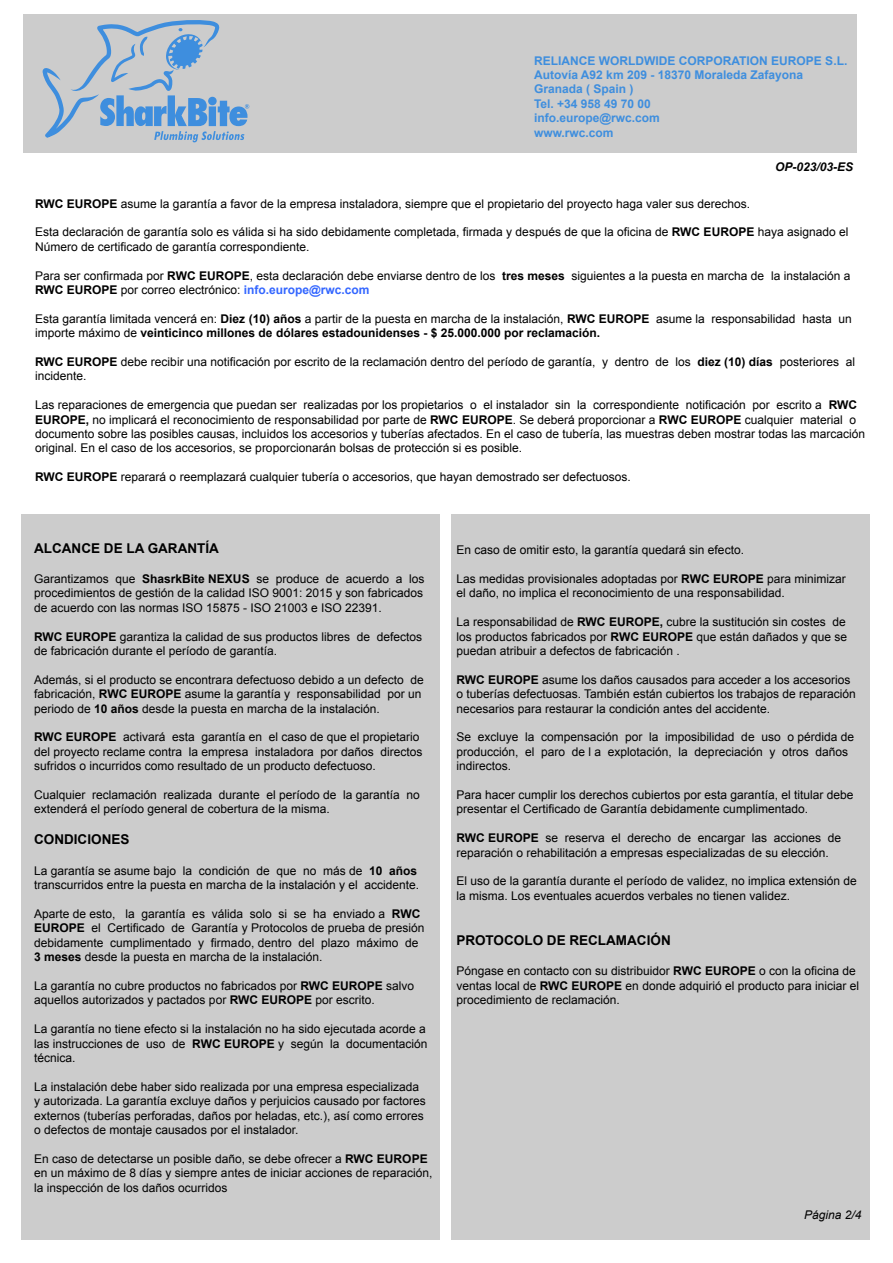
<style>
.page{position:relative;width:893px;height:1263px;background:#fff}
.page>*{position:absolute;margin:0;border:0;box-sizing:border-box;transform-origin:0 0}
.t1{font:700 13.5px "Arial";color:#000}
.t2{font:12px/14.4px "Arial";color:#000}
.t3{font:700 12px/14.4px "Arial";color:#3e8ede}
.t4{font:italic 700 12px "Arial";color:#000}
.t5{font:italic 12px "Arial";color:#000}
.s1{font-weight:700}
.s2{font-weight:700;color:#36f}
</style>
<div class="page">
<div style="left:23px;top:15px;width:833px;height:138px;background:#ccc"></div>
<svg style="left:43px;top:20px;width:206px;height:122px"></svg>
<div style="left:21px;top:515px;width:418px;height:725px;background:#ccc"></div>
<div style="left:451px;top:515px;width:418px;height:725px;background:#ccc"></div>
<p class="t3" style="left:534px;top:53px;width:315px">RELIANCE WORLDWIDE CORPORATION EUROPE S.L.<br>Autovía A92 km 209 - 18370 Moraleda Zafayona<br>Granada ( Spain )<br>Tel. +34 958 49 70 00<br>info.europe@rwc.com<br>www.rwc.com</p>
<p class="t4" style="left:775px;top:159px;width:80px">OP-023/03-ES</p>
<p class="t2" style="left:35px;top:196px;width:716px"><span class="s1">RWC EUROPE</span> asume la garantía a favor de la empresa instaladora, siempre que el propietario del proyecto haga valer sus derechos.</p>
<p class="t2" style="left:35px;top:225px;width:814px">Esta declaración de garantía solo es válida si ha sido debidamente completada, firmada y después de que la oficina de <span class="s1">RWC EUROPE</span> haya asignado el<br>Número de certificado de garantía correspondiente.</p>
<p class="t2" style="left:35px;top:268px;width:816px">Para ser confirmada por <span class="s1">RWC EUROPE</span>, esta declaración debe enviarse dentro de los <span class="s1">tres meses</span> siguientes a la puesta en marcha de la instalación a<br><span class="s1">RWC EUROPE</span> por correo electrónico: <span class="s2">info.europe@rwc.com</span></p>
<p class="t2" style="left:35px;top:312px;width:818px">Esta garantía limitada vencerá en: <span class="s1">Diez (10) años</span> a partir de la puesta en marcha de la instalación, <span class="s1">RWC EUROPE</span> asume la responsabilidad hasta un importe máximo de <span class="s1">veinticinco millones de dólares estadounidenses - $ 25.000.000 por reclamación.</span></p>
<p class="t2" style="left:35px;top:355px;width:821px"><span class="s1">RWC EUROPE</span> debe recibir una notificación por escrito de la reclamación dentro del período de garantía, y dentro de los <span class="s1">diez (10) días</span> posteriores al incidente.</p>
<p class="t2" style="left:35px;top:398px;width:831px">Las reparaciones de emergencia que puedan ser realizadas por los propietarios o el instalador sin la correspondiente notificación por escrito a <span class="s1">RWC EUROPE,</span> no implicará el reconocimiento de responsabilidad por parte de <span class="s1">RWC EUROPE</span>. Se deberá proporcionar a <span class="s1">RWC EUROPE</span> cualquier material o documento sobre las posibles causas, incluidos los accesorios y tuberías afectados. En el caso de tubería, las muestras deben mostrar todas las marcación original. En el caso de los accesorios, se proporcionarán bolsas de protección si es posible.</p>
<p class="t2" style="left:35px;top:470px;width:597px"><span class="s1">RWC EUROPE</span> reparará o reemplazará cualquier tubería o accesorios, que hayan demostrado ser defectuosos.</p>
<p class="t1" style="left:34px;top:539px;width:186px">ALCANCE DE LA GARANTÍA</p>
<p class="t2" style="left:34px;top:572px;width:392px;text-align:justify">Garantizamos que <span class="s1">ShasrkBite NEXUS</span> se produce de acuerdo a los procedimientos de gestión de la calidad ISO 9001: 2015 y son fabricados de acuerdo con las normas ISO 15875 - ISO 21003 e ISO 22391.</p>
<p class="t2" style="left:34px;top:629px;width:389px"><span class="s1">RWC EUROPE</span> garantiza la calidad de sus productos libres de defectos de fabricación durante el período de garantía.</p>
<p class="t2" style="left:34px;top:673px;width:391px">Además, si el producto se encontrara defectuoso debido a un defecto de fabricación, <span class="s1">RWC EUROPE</span> asume la garantía y responsabilidad por un periodo de <span class="s1">10 años</span> desde la puesta en marcha de la instalación.</p>
<p class="t2" style="left:34px;top:730px;width:390px"><span class="s1">RWC EUROPE</span> activará esta garantía en el caso de que el propietario del proyecto reclame contra la empresa instaladora por daños directos sufridos o incurridos como resultado de un producto defectuoso.</p>
<p class="t2" style="left:34px;top:788px;width:387px">Cualquier reclamación realizada durante el período de la garantía no extenderá el período general de cobertura de la misma.</p>
<p class="t1" style="left:34px;top:830px;width:97px">CONDICIONES</p>
<p class="t2" style="left:34px;top:863px;width:386px">La garantía se asume bajo la condición de que no más de <span class="s1">10 años </span>transcurridos entre la puesta en marcha de la instalación y el accidente.</p>
<p class="t2" style="left:34px;top:907px;width:392px">Aparte de esto, la garantía es válida solo si se ha enviado a <span class="s1">RWC EUROPE</span> el Certificado de Garantía y Protocolos de prueba de presión debidamente cumplimentado y firmado, dentro del plazo máximo de <span class="s1">3 meses</span> desde la puesta en marcha de la instalación.</p>
<p class="t2" style="left:34px;top:979px;width:381px">La garantía no cubre productos no fabricados por <span class="s1">RWC EUROPE</span> salvo aquellos autorizados y pactados por <span class="s1">RWC EUROPE</span> por escrito.</p>
<p class="t2" style="left:34px;top:1022px;width:395px">La garantía no tiene efecto si la instalación no ha sido ejecutada acorde a las instrucciones de uso de <span class="s1">RWC EUROPE</span> y según la documentación técnica.</p>
<p class="t2" style="left:34px;top:1079px;width:393px">La instalación debe haber sido realizada por una empresa especializada y autorizada. La garantía excluye daños y perjuicios causado por factores externos (tuberías perforadas, daños por heladas, etc.), así como errores o defectos de montaje causados por el instalador.</p>
<p class="t2" style="left:34px;top:1151px;width:400px">En caso de detectarse un posible daño, se debe ofrecer a <span class="s1">RWC EUROPE </span>en un máximo de 8 días y siempre antes de iniciar acciones de reparación, la inspección de los daños ocurridos</p>
<p class="t2" style="left:456px;top:543px;width:289px">En caso de omitir esto, la garantía quedará sin efecto.</p>
<p class="t2" style="left:456px;top:572px;width:391px">Las medidas provisionales adoptadas por <span class="s1">RWC EUROPE</span> para minimizar el daño, no implica el reconocimiento de una responsabilidad.</p>
<p class="t2" style="left:456px;top:615px;width:392px;text-align:justify">La responsabilidad de <span class="s1">RWC EUROPE,</span> cubre la sustitución sin costes de los productos fabricados por <span class="s1">RWC EUROPE</span> que están dañados y que se puedan atribuir a defectos de fabricación .</p>
<p class="t2" style="left:456px;top:673px;width:401px"><span class="s1">RWC EUROPE</span> asume los daños causados para acceder a los accesorios o tuberías defectuosas. También están cubiertos los trabajos de reparación necesarios para restaurar la condición antes del accidente.</p>
<p class="t2" style="left:456px;top:730px;width:399px">Se excluye la compensación por la imposibilidad de uso o pérdida de producción, el paro de l a explotación, la depreciación y otros daños indirectos.</p>
<p class="t2" style="left:456px;top:788px;width:398px">Para hacer cumplir los derechos cubiertos por esta garantía, el titular debe presentar el Certificado de Garantía debidamente cumplimentado.</p>
<p class="t2" style="left:456px;top:831px;width:386px"><span class="s1">RWC EUROPE</span> se reserva el derecho de encargar las acciones de reparación o rehabilitación a empresas especializadas de su elección.</p>
<p class="t2" style="left:456px;top:874px;width:402px">El uso de la garantía durante el período de validez, no implica extensión de la misma. Los eventuales acuerdos verbales no tienen validez.</p>
<p class="t1" style="left:456px;top:931px;width:216px">PROTOCOLO DE RECLAMACIÓN</p>
<p class="t2" style="left:456px;top:964px;width:404px">Póngase en contacto con su distribuidor <span class="s1">RWC EUROPE</span> o con la oficina de ventas local de <span class="s1">RWC EUROPE</span> en donde adquirió el producto para iniciar el procedimiento de reclamación.</p>
<p class="t5" style="left:804px;top:1207px;width:59px">Página 2/4</p>
</div>
